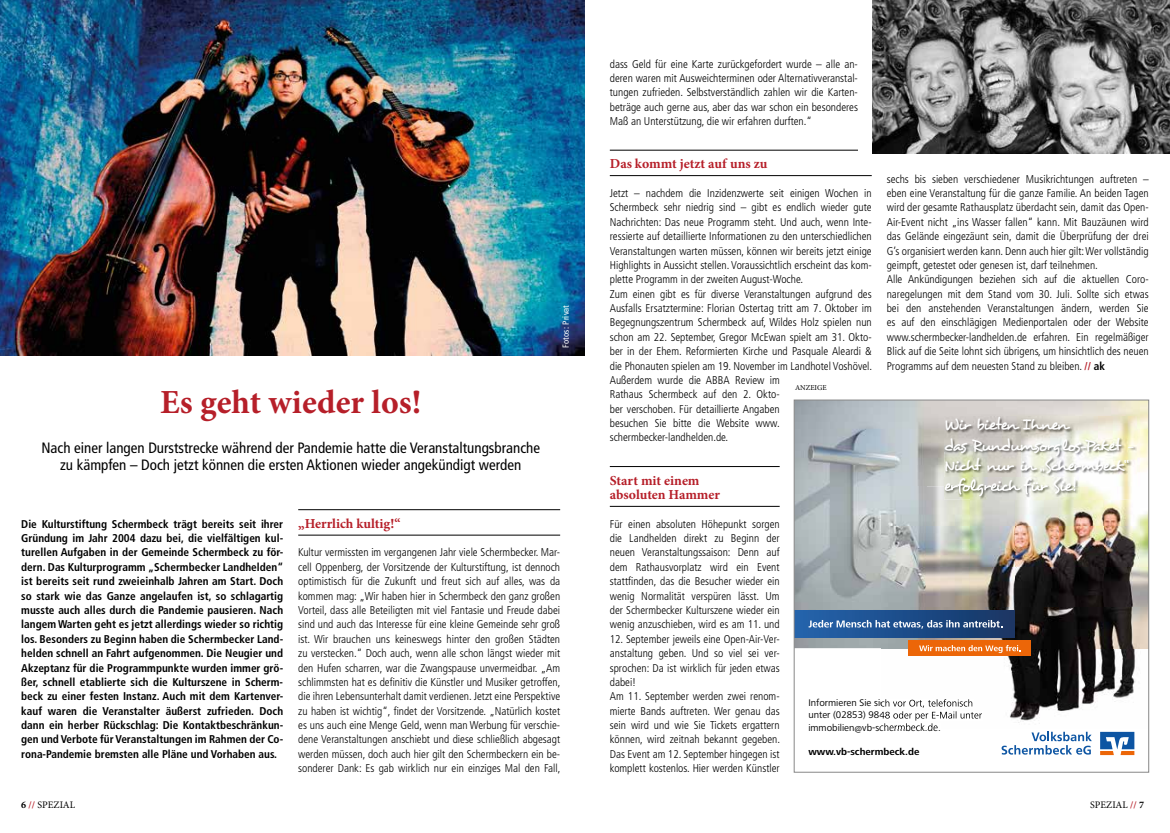
<style>
.page{position:relative;width:1170px;height:833px;background:#fff}
.page>*{position:absolute;margin:0;border:0;box-sizing:border-box;transform-origin:0 0}
.t1{font:700 33.75px "Minion Pro";letter-spacing:.005em;color:#b61f29}
.t2{font:16.88px/20.2px "Desyrel";letter-spacing:-.085em;color:#fff}
.t3{font:condensed 15px/17.5px "Frutiger";color:#000;text-align:center}
.t4{font:700 13.75px/14.4px "Minion Pro";color:#b61f29}
.t5{font:300 condensed 11.25px/14.4px "Frutiger";color:#000;text-align:justify}
.t6{font:700 condensed 11.25px/14.4px "Frutiger";color:#000;text-align:justify}
.t7{font:10px "Frutiger Next LT";color:#000}
.t8{font:10px "Minion Pro";letter-spacing:.005em;color:#000}
.t9{font:700 10px "Frutiger Next LT";color:#000}
.t10{font:condensed 8.75px "Frutiger";letter-spacing:.015em;color:#fff}
.t11{font:7.5px "Minion Pro";color:#000}
.s1{font-weight:700;color:#b61f29}
.s2{font-weight:700}
</style>
<div class="page">
<hr style="left:609px;top:150px;width:248px;height:1px;background:#000">
<hr style="left:609px;top:175px;width:262px;height:1px;background:#000">
<hr style="left:609px;top:466px;width:170px;height:1px;background:#000">
<hr style="left:609px;top:506px;width:170px;height:1px;background:#000">
<img style="left:872px;top:0;width:297px;height:154px">
<img style="left:0;top:0;width:585px;height:355px">
<hr style="left:298px;top:509px;width:262px;height:1px;background:#000">
<hr style="left:298px;top:535px;width:262px;height:1px;background:#000">
<img style="left:795px;top:402px;width:351px;height:246px">
<svg style="left:1001px;top:731px;width:134px;height:25px"></svg>
<img style="left:944px;top:416px;width:192px;height:83px">
<img style="left:944px;top:477px;width:131px;height:9px">
<img style="left:881px;top:527px;width:265px;height:196px">
<img style="left:881px;top:486px;width:89px;height:41px">
<img style="left:970px;top:499px;width:134px;height:28px">
<img style="left:1104px;top:486px;width:42px;height:41px">
<img style="left:881px;top:699px;width:91px;height:8px">
<img style="left:881px;top:711px;width:101px;height:9px">
<img style="left:881px;top:723px;width:57px;height:6px">
<img style="left:944px;top:486px;width:131px;height:10px">
<img style="left:795px;top:611px;width:219px;height:26px">
<div style="left:908px;top:640px;width:122px;height:16px;background:#ec6608"></div>
<svg style="left:919px;top:645px;width:101px;height:8px"></svg>
<svg style="left:808px;top:620px;width:194px;height:8px;background:#6787af"></svg>
<div style="left:793px;top:400px;width:355px;height:372px;border:1px solid #878787"></div>
<h1 class="t1" style="left:160px;top:382px;width:263px">Es geht wieder los!</h1>
<h3 class="t3" style="left:41px;top:439px;width:500px">Nach einer langen Durststrecke während der Pandemie hatte die Veranstaltungsbranche zu kämpfen – Doch jetzt können die ersten Aktionen wieder angekündigt werden</h3>
<p class="t10" style="left:560px;top:348px;width:45px;rotate:-90deg">Fotos: Privat</p>
<p class="t6" style="left:21px;top:516px;width:263px">Die Kulturstiftung Schermbeck trägt bereits seit ihrer Gründung im Jahr 2004 dazu bei, die vielfältigen kul&shy;turellen Aufgaben in der Gemeinde Schermbeck zu för&shy;dern. Das Kulturprogramm „Schermbecker Landhelden“ ist bereits seit rund zweieinhalb Jahren am Start. Doch so stark wie das Ganze angelaufen ist, so schlagartig musste auch alles durch die Pandemie pausieren. Nach langem Warten geht es jetzt allerdings wieder so richtig los. Besonders zu Beginn haben die Schermbecker Land&shy;helden schnell an Fahrt aufgenommen. Die Neugier und Akzeptanz für die Programmpunkte wurden immer grö&shy;ßer, schnell etablierte sich die Kulturszene in Scherm&shy;beck zu einer festen Instanz. Auch mit dem Kartenver&shy;kauf waren die Veranstalter äußerst zufrieden. Doch dann ein herber Rückschlag: Die Kontaktbeschränkun&shy;gen und Verbote für Veranstaltungen im Rahmen der Co&shy;rona-Pandemie bremsten alle Pläne und Vorhaben aus.</p>
<p class="t4" style="left:298px;top:517px;width:104px">„Herrlich kultig!“</p>
<p class="t5" style="left:298px;top:545px;width:264px">Kultur vermissten im vergangenen Jahr viele Schermbecker. Mar&shy;cell Oppenberg, der Vorsitzende der Kulturstiftung, ist dennoch optimistisch für die Zukunft und freut sich auf alles, was da kommen mag: „Wir haben hier in Schermbeck den ganz großen Vorteil, dass alle Beteiligten mit viel Fantasie und Freude dabei sind und auch das Interesse für eine kleine Gemeinde sehr groß ist. Wir brauchen uns keineswegs hinter den großen Städten zu verstecken.“ Doch auch, wenn alle schon längst wieder mit den Hufen scharren, war die Zwangspause unvermeidbar. „Am schlimmsten hat es definitiv die Künstler und Musiker getroffen, die ihren Lebensunterhalt damit verdienen. Jetzt eine Perspektive zu haben ist wichtig“, findet der Vorsitzende. „Natürlich kostet es uns auch eine Menge Geld, wenn man Werbung für verschie&shy;dene Veranstaltungen anschiebt und diese schließlich abgesagt werden müssen, doch auch hier gilt den Schermbeckern ein be&shy;sonderer Dank: Es gab wirklich nur ein einziges Mal den Fall,</p>
<p class="t5" style="left:609px;top:57px;width:250px">dass Geld für eine Karte zurückgefordert wurde – alle an&shy;deren waren mit Ausweichterminen oder Alternativveranstal&shy;tungen zufrieden. Selbstverständlich zahlen wir die Karten&shy;beträge auch gerne aus, aber das war schon ein besonderes Maß an Unterstützung, die wir erfahren durften.“</p>
<p class="t4" style="left:609px;top:157px;width:159px">Das kommt jetzt auf uns zu</p>
<p class="t5" style="left:609px;top:186px;width:264px;text-align:left">Jetzt – nachdem die Inzidenzwerte seit einigen Wochen in Schermbeck sehr niedrig sind – gibt es endlich wieder gute Nachrichten: Das neue Programm steht. Und auch, wenn Inte&shy;ressierte auf detaillierte Informationen zu den unterschiedlichen Veranstaltungen warten müssen, können wir bereits jetzt einige Highlights in Aussicht stellen. Voraussichtlich erscheint das kom&shy;plette Programm in der zweiten August-Woche.<br>Zum einen gibt es für diverse Veranstaltungen aufgrund des Ausfalls Ersatztermine: Florian Ostertag tritt am 7. Oktober im Begegnungszentrum Schermbeck auf, Wildes Holz spielen nun schon am 22. September, Gregor McEwan spielt am 31. Okto&shy;ber in der Ehem. Reformierten Kirche und Pasquale Aleardi &amp; die Phonauten spielen am 19. November im Landhotel Voshövel.<br>Außerdem wurde die ABBA Review im<br>Rathaus Schermbeck auf den 2. Okto-<br>ber verschoben. Für detaillierte Angaben<br>besuchen Sie bitte die Website www. schermbecker-landhelden.de.</p>
<p class="t4" style="left:609px;top:473px;width:112px">Start mit einem absoluten Hammer</p>
<p class="t5" style="left:609px;top:517px;width:171px">Für einen absoluten Höhepunkt sorgen die Landhelden direkt zu Beginn der neuen Veranstaltungssaison: Denn auf dem Rathausvorplatz wird ein Event stattfinden, das die Besucher wieder ein wenig Normalität verspüren lässt. Um der Schermbecker Kulturszene wieder ein wenig anzuschieben, wird es am 11. und</p>
<p class="t5" style="left:609px;top:632px;width:172px;text-align:left">12. September jeweils eine Open-Air-Ver&shy;anstaltung geben. Und so viel sei ver&shy;sprochen: Da ist wirklich für jeden etwas dabei!<br>Am 11. September werden zwei renom&shy;mierte Bands auftreten. Wer genau das sein wird und wie Sie Tickets ergattern können, wird zeitnah bekannt gegeben.<br>Das Event am 12. September hingegen ist komplett kostenlos. Hier werden Künstler</p>
<p class="t5" style="left:886px;top:172px;width:263px;text-align:left">sechs bis sieben verschiedener Musikrichtungen auftreten – eben eine Veranstaltung für die ganze Familie. An beiden Tagen wird der gesamte Rathausplatz überdacht sein, damit das Open-Air-Event nicht „ins Wasser fallen“ kann. Mit Bauzäunen wird das Gelände eingezäunt sein, damit die Überprüfung der drei G’s organisiert werden kann. Denn auch hier gilt: Wer vollständig geimpft, getestet oder genesen ist, darf teilnehmen.<br>Alle Ankündigungen beziehen sich auf die aktuellen Coro&shy;naregelungen mit dem Stand vom 30. Juli. Sollte sich etwas bei den anstehenden Veranstaltungen ändern, werden Sie es auf den einschlägigen Medienportalen oder der Website www.schermbecker-landhelden.de erfahren. Ein regelmäßiger Blick auf die Seite lohnt sich übrigens, um hinsichtlich des neuen Programms auf dem neuesten Stand zu bleiben. <span class="s1">//</span> <span class="s2">ak</span></p>
<p class="t11" style="left:795px;top:382px;width:33px">ANZEIGE</p>
<h2 class="t2" style="left:943px;top:415px;width:192px">Wir bieten Ihnen<br>das Rundumsorglos-Paket –<br>Nicht nur in „Schermbeck“ erfolgreich für Sie!</h2>
<p class="t7" style="left:808px;top:721px;width:134px">immobilien@vb-schermbeck.de.</p>
<p class="t9" style="left:808px;top:745px;width:113px">www.vb-schermbeck.de</p>
<p class="t8" style="left:21px;top:798px;width:55px"><span class="s2">6</span> <span class="s1">//</span> SPEZIAL</p>
<p class="t8" style="left:1089px;top:798px;width:55px">SPEZIAL <span class="s1">//</span> <span class="s2">7</span></p>
</div>
